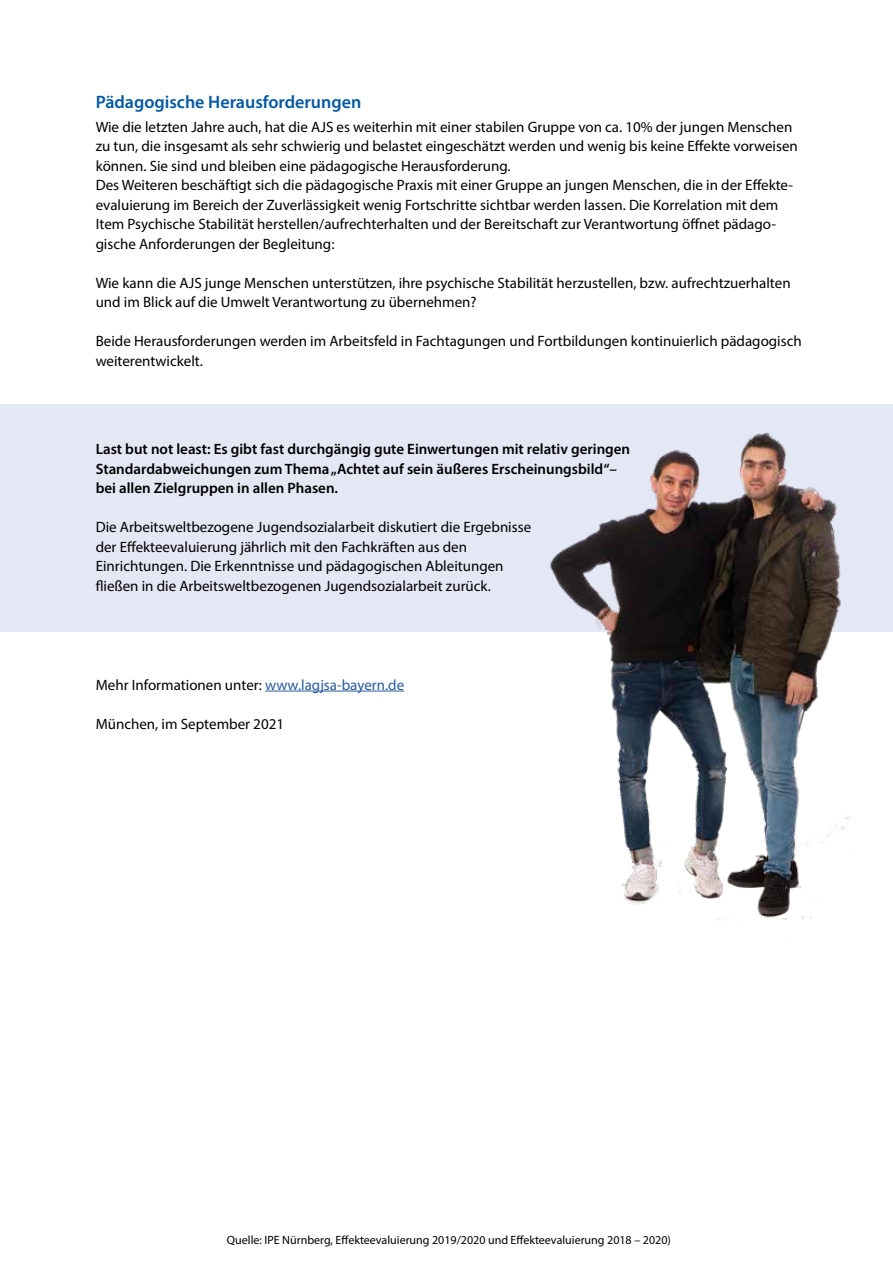
<style>
.page{position:relative;width:893px;height:1263px;background:#fff}
.page>*{position:absolute;margin:0;border:0;box-sizing:border-box;transform-origin:0 0}
.t1{font:600 18px "Myriad Pro";color:#0358a1}
.t2{font:15px/19.5px "Myriad Pro";color:#000}
.t3{font:600 15px/19.5px "Myriad Pro";color:#000}
.t4{font:12px "Myriad Pro";color:#000}
.s1{color:#275b9b}
</style>
<div class="page">
<hr style="left:265px;top:691px;width:139px;height:1px;background:#275b9b">
<div style="left:0;top:404px;width:893px;height:227px;background:#e4e7f4"></div>
<img style="left:528px;top:432px;width:329px;height:488px">
<p class="t1" style="left:96px;top:91px;width:267px">Pädagogische Herausforderungen</p>
<p class="t2" style="left:96px;top:117px;width:704px">Wie die letzten Jahre auch, hat die AJS es weiterhin mit einer stabilen Gruppe von ca. 10% der jungen Menschen zu tun, die insgesamt als sehr schwierig und belastet eingeschätzt werden und wenig bis keine Effekte vorweisen können. Sie sind und bleiben eine pädagogische Herausforderung.<br>Des Weiteren beschäftigt sich die pädagogische Praxis mit einer Gruppe an jungen Menschen, die in der Effekte&shy;evaluierung im Bereich der Zuverlässigkeit wenig Fortschritte sichtbar werden lassen. Die Korrelation mit dem Item Psychische Stabilität herstellen/aufrechterhalten und der Bereitschaft zur Verantwortung öffnet pädago&shy;gische Anforderungen der Begleitung:</p>
<p class="t2" style="left:96px;top:273px;width:696px">Wie kann die AJS junge Menschen unterstützen, ihre psychische Stabilität herzustellen, bzw. aufrechtzuerhalten und im Blick auf die Umwelt Verantwortung zu übernehmen?</p>
<p class="t2" style="left:96px;top:331px;width:707px">Beide Herausforderungen werden im Arbeitsfeld in Fachtagungen und Fortbildungen kontinuierlich pädagogisch weiterentwickelt.</p>
<p class="t3" style="left:96px;top:439px;width:536px">Last but not least: Es gibt fast durchgängig gute Einwertungen mit relativ geringen<br>Standardabweichungen zum Thema „Achtet auf sein äußeres Erscheinungsbild“– bei allen Zielgruppen in allen Phasen.</p>
<p class="t2" style="left:96px;top:517px;width:437px">Die Arbeitsweltbezogene Jugendsozialarbeit diskutiert die Ergebnisse der Effekteevaluierung jährlich mit den Fachkräften aus den Einrichtungen. Die Erkenntnisse und pädagogischen Ableitungen fließen in die Arbeitsweltbezogenen Jugendsozialarbeit zurück.</p>
<p class="t2" style="left:96px;top:674px;width:310px">Mehr Informationen unter: <span class="s1">www.lagjsa-bayern.de</span></p>
<p class="t2" style="left:96px;top:713px;width:190px">München, im September 2021</p>
<p class="t4" style="left:227px;top:1233px;width:445px">Quelle: IPE Nürnberg, Effekteevaluierung 2019/2020 und Effekteevaluierung 2018 – 2020)</p>
</div>
